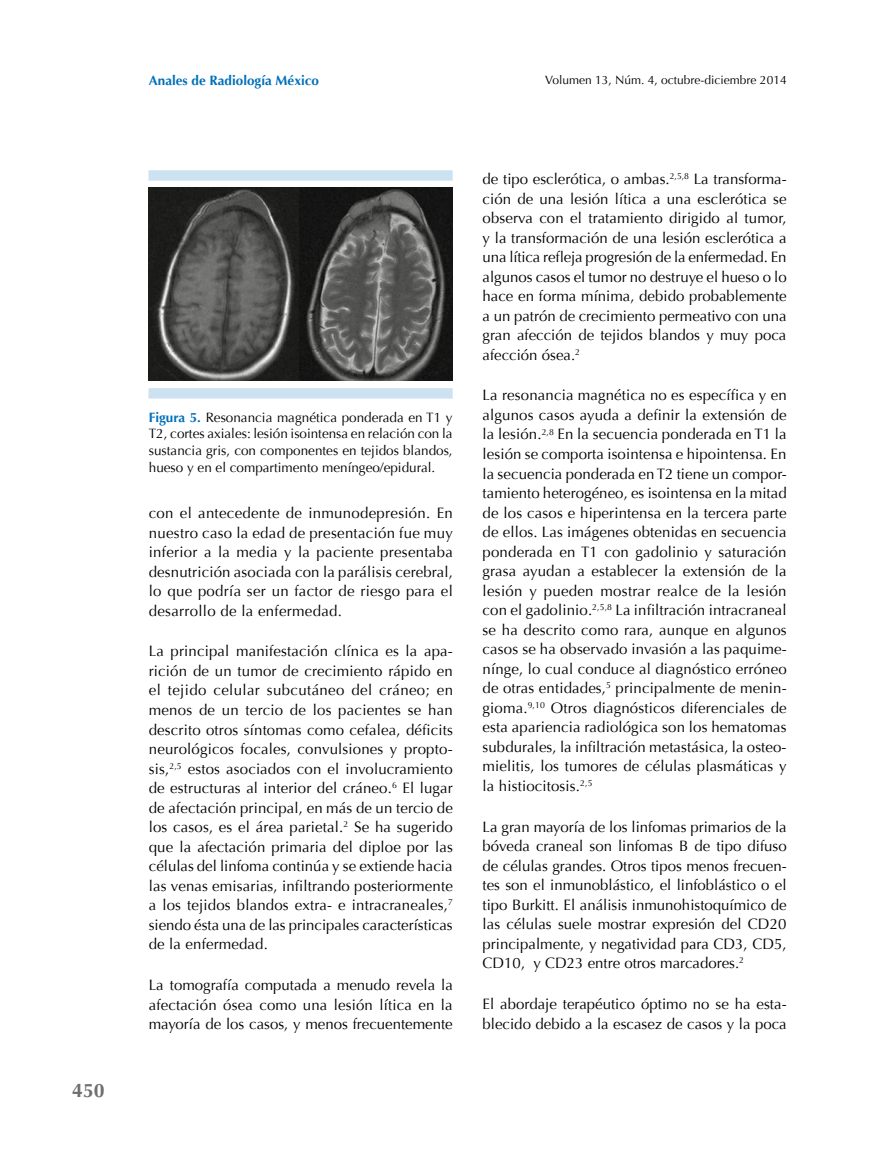
<style>
.page{position:relative;width:893px;height:1149px;background:#fff}
.page>*{position:absolute;margin:0;border:0;box-sizing:border-box;transform-origin:0 0}
.t1{font:700 19.5px "Optima";color:#706f6f}
.t2{font:15px/19.5px "Optima";color:#000;text-align:justify}
.t3{font:13.5px/16.5px "Optima";color:#000;text-align:justify}
.t4{font:700 13.5px "Optima";color:#0070ba}
.t5{font:12px "Optima";color:#000}
.s1{font-weight:700;color:#0070ba}
</style>
<div class="page">
<img style="left:149px;top:188px;width:304px;height:192px">
<div style="left:148px;top:170px;width:305px;height:11px;background:#cde2f1"></div>
<div style="left:148px;top:388px;width:305px;height:10px;background:#cde2f1"></div>
<h1 class="t1" style="left:72px;top:1079px;width:34px">450</h1>
<p class="t4" style="left:149px;top:73px;width:172px">Anales de Radiología México</p>
<p class="t5" style="left:545px;top:73px;width:243px">Volumen 13, Núm. 4, octubre-diciembre 2014</p>
<p class="t3" style="left:149px;top:409px;width:305px"><span class="s1">Figura 5.</span> Resonancia magnética ponderada en T1 y T2, cortes axiales: lesión isointensa en relación con la sustancia gris, con componentes en tejidos blandos, hueso y en el compartimento meníngeo/epidural.</p>
<p class="t2" style="left:149px;top:503px;width:306px">con el antecedente de inmunodepresión. En nuestro caso la edad de presentación fue muy inferior a la media y la paciente presentaba desnutrición asociada con la parálisis cerebral, lo que podría ser un factor de riesgo para el desarrollo de la enfermedad.</p>
<p class="t2" style="left:149px;top:641px;width:306px">La principal manifestación clínica es la apa&shy;rición de un tumor de crecimiento rápido en el tejido celular subcutáneo del cráneo; en menos de un tercio de los pacientes se han descrito otros síntomas como cefalea, déficits neurológicos focales, convulsiones y propto&shy;sis,<sup>2,5</sup> estos asociados con el involucramiento de estructuras al interior del cráneo.<sup>6</sup> El lugar de afectación principal, en más de un tercio de los casos, es el área parietal.<sup>2</sup> Se ha sugerido que la afectación primaria del diploe por las células del linfoma continúa y se extiende hacia las venas emisarias, infiltrando posteriormente a los tejidos blandos extra- e intracraneales,<sup>7 </sup>siendo ésta una de las principales características de la enfermedad.</p>
<p class="t2" style="left:149px;top:975px;width:306px">La tomografía computada a menudo revela la afectación ósea como una lesión lítica en la mayoría de los casos, y menos frecuentemente</p>
<p class="t2" style="left:483px;top:169px;width:306px">de tipo esclerótica, o ambas.<sup>2,5,8</sup> La transforma&shy;ción de una lesión lítica a una esclerótica se observa con el tratamiento dirigido al tumor, y la transformación de una lesión esclerótica a una lítica refleja progresión de la enfermedad. En algunos casos el tumor no destruye el hueso o lo hace en forma mínima, debido probablemente a un patrón de crecimiento permeativo con una gran afección de tejidos blandos y muy poca afección ósea.<sup>2</sup></p>
<p class="t2" style="left:483px;top:385px;width:306px">La resonancia magnética no es específica y en algunos casos ayuda a definir la extensión de la lesión.<sup>2,8</sup> En la secuencia ponderada en T1 la lesión se comporta isointensa e hipointensa. En la secuencia ponderada en T2 tiene un compor&shy;tamiento heterogéneo, es isointensa en la mitad de los casos e hiperintensa en la tercera parte de ellos. Las imágenes obtenidas en secuencia ponderada en T1 con gadolinio y saturación grasa ayudan a establecer la extensión de la lesión y pueden mostrar realce de la lesión con el gadolinio.<sup>2,5,8</sup> La infiltración intracraneal se ha descrito como rara, aunque en algunos casos se ha observado invasión a las paquime&shy;nínge, lo cual conduce al diagnóstico erróneo de otras entidades,<sup>5</sup> principalmente de menin&shy;gioma.<sup>9,10</sup> Otros diagnósticos diferenciales de esta apariencia radiológica son los hematomas subdurales, la infiltración metastásica, la osteo&shy;mielitis, los tumores de células plasmáticas y la histiocitosis.<sup>2,5</sup></p>
<p class="t2" style="left:483px;top:816px;width:306px">La gran mayoría de los linfomas primarios de la bóveda craneal son linfomas B de tipo difuso de células grandes. Otros tipos menos frecuen&shy;tes son el inmunoblástico, el linfoblástico o el tipo Burkitt. El análisis inmunohistoquímico de las células suele mostrar expresión del CD20 principalmente, y negatividad para CD3, CD5, CD10, y CD23 entre otros marcadores.<sup>2</sup></p>
<p class="t2" style="left:483px;top:994px;width:306px">El abordaje terapéutico óptimo no se ha esta&shy;blecido debido a la escasez de casos y la poca</p>
</div>
